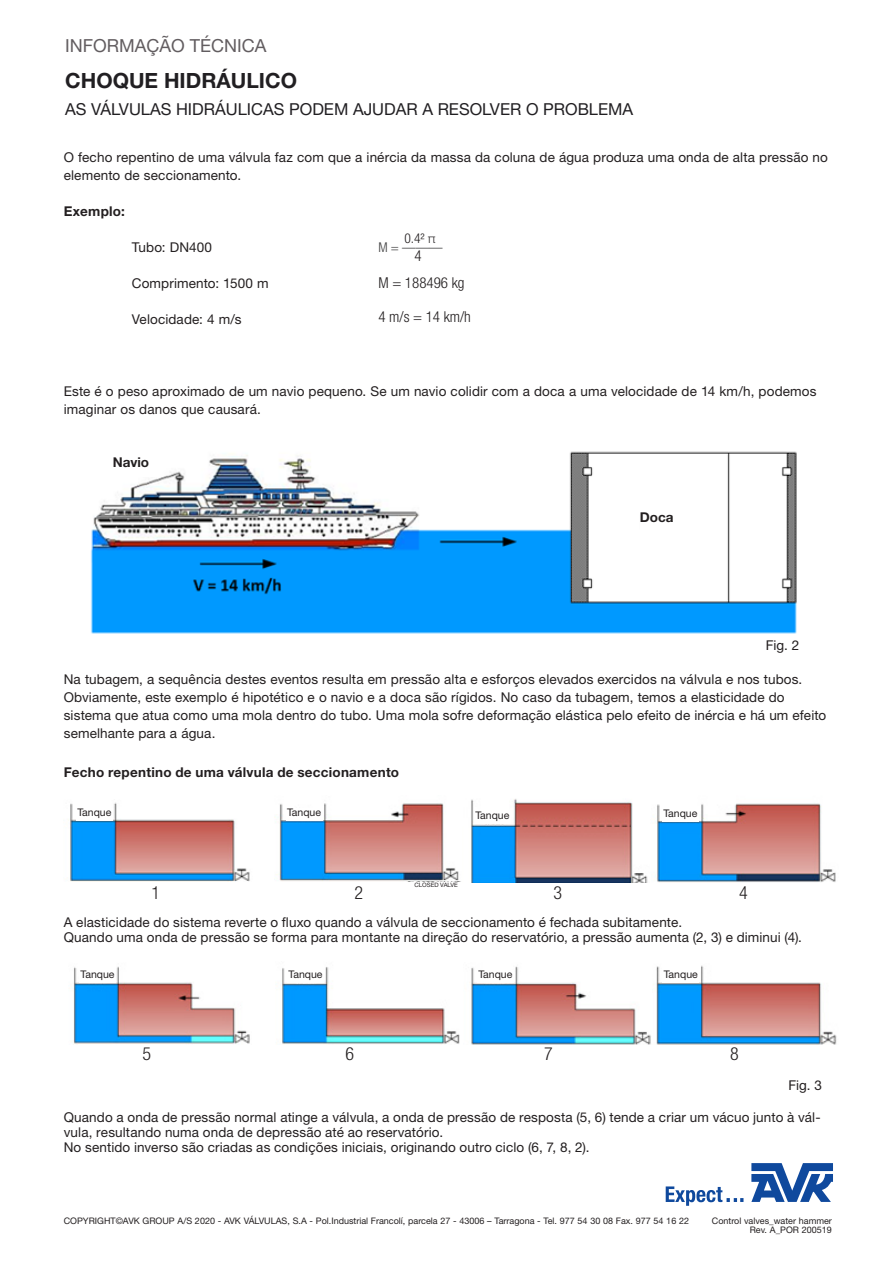
<style>
.page{position:relative;width:893px;height:1263px;background:#fff}
.page>*{position:absolute;margin:0;border:0;box-sizing:border-box;transform-origin:0 0}
.t1{font:700 21px "Helvetica Neue LT Pro";color:#211f22}
.t2{font:18px "Helvetica Neue LT Pro";color:#625d60}
.t3{font:300 condensed 18px "Helvetica Neue LT Pro";color:#231f20}
.t4{font:16.5px "Helvetica Neue LT Pro";color:#211f22}
.t5{font:300 condensed 15px "Helvetica Neue LT Pro";color:#231f20}
.BODY_COPY{font:13.5px/18px "Helvetica Neue LT Pro";letter-spacing:.01em;color:#231f20}
.BODY_COPY-2{font:700 13.5px "Helvetica Neue LT Pro";letter-spacing:.02em;color:#231f20}
.t6{font:300 condensed 13.5px "Helvetica Neue LT Pro";color:#231f20}
.t7{font:300 condensed 13.5px "Helvetica Neue LT Pro";color:#3e3e3f}
.t8{font:10.5px "Helvetica Neue LT Pro";color:#231f20}
.t9{font:9px/9px "Helvetica Neue LT Pro";color:#231f20;text-align:right}
.t10{font:6px "Helvetica Neue LT Pro";color:#231f20}
</style>
<div class="page">
<svg style="left:751px;top:1163px;width:82px;height:39px"></svg>
<svg style="left:666px;top:1186px;width:77px;height:20px"></svg>
<img style="left:70px;top:802px;width:180px;height:79px">
<div style="left:76px;top:808px;width:37px;height:12px;background:#fff"></div>
<img style="left:274px;top:803px;width:185px;height:78px">
<img style="left:471px;top:799px;width:177px;height:84px">
<img style="left:655px;top:803px;width:181px;height:80px">
<div style="left:286px;top:808px;width:36px;height:12px;background:#fff"></div>
<div style="left:474px;top:811px;width:37px;height:13px;background:#fff"></div>
<div style="left:662px;top:809px;width:37px;height:13px;background:#fff"></div>
<img style="left:73px;top:966px;width:177px;height:78px">
<img style="left:282px;top:967px;width:178px;height:77px">
<img style="left:471px;top:966px;width:180px;height:79px">
<img style="left:656px;top:965px;width:181px;height:80px">
<div style="left:79px;top:970px;width:37px;height:13px;background:#fff"></div>
<div style="left:287px;top:970px;width:37px;height:13px;background:#fff"></div>
<div style="left:477px;top:971px;width:37px;height:12px;background:#fff"></div>
<div style="left:662px;top:970px;width:37px;height:12px;background:#fff"></div>
<img style="left:91px;top:451px;width:706px;height:183px">
<div style="left:113px;top:457px;width:46px;height:20px;background:#fff"></div>
<div style="left:640px;top:512px;width:51px;height:22px;background:#fff"></div>
<h2 class="t2" style="left:65px;top:35px;width:203px">INFORMAÇÃO TÉCNICA</h2>
<h1 class="t1" style="left:65px;top:68px;width:233px">CHOQUE HIDRÁULICO</h1>
<p class="t4" style="left:65px;top:100px;width:569px">AS VÁLVULAS HIDRÁULICAS PODEM AJUDAR A RESOLVER O PROBLEMA</p>
<p class="BODY_COPY" style="left:64px;top:148px;width:766px">O fecho repentino de uma válvula faz com que a inércia da massa da coluna de água produza uma onda de alta pressão no elemento de seccionamento.</p>
<p class="BODY_COPY-2" style="left:64px;top:203px;width:63px">Exemplo:</p>
<p class="BODY_COPY" style="left:132px;top:238px;width:82px">Tubo: DN400</p>
<p class="BODY_COPY" style="left:132px;top:274px;width:138px">Comprimento: 1500 m</p>
<p class="BODY_COPY" style="left:132px;top:310px;width:111px">Velocidade: 4 m/s</p>
<p class="t6" style="left:404px;top:230px;width:33px">0.4² π</p>
<p class="t7" style="left:378px;top:239px;width:66px">M = ———</p>
<p class="t5" style="left:414px;top:247px;width:9px">4</p>
<p class="t5" style="left:378px;top:274px;width:88px">M = 188496 kg</p>
<p class="t5" style="left:378px;top:308px;width:94px">4 m/s = 14 km/h</p>
<p class="BODY_COPY" style="left:64px;top:382px;width:754px">Este é o peso aproximado de um navio pequeno. Se um navio colidir com a doca a uma velocidade de 14 km/h, podemos imaginar os danos que causará.</p>
<p class="BODY_COPY-2" style="left:113px;top:454px;width:38px">Navio</p>
<p class="BODY_COPY-2" style="left:640px;top:508px;width:35px">Doca</p>
<p class="BODY_COPY" style="left:766px;top:636px;width:35px">Fig. 2</p>
<p class="BODY_COPY" style="left:64px;top:670px;width:764px">Na tubagem, a sequência destes eventos resulta em pressão alta e esforços elevados exercidos na válvula e nos tubos.<br>Obviamente, este exemplo é hipotético e o navio e a doca são rígidos. No caso da tubagem, temos a elasticidade do sistema que atua como uma mola dentro do tubo. Uma mola sofre deformação elástica pelo efeito de inércia e há um efeito semelhante para a água.</p>
<p class="BODY_COPY-2" style="left:64px;top:764px;width:337px">Fecho repentino de uma válvula de seccionamento</p>
<p class="t8" style="left:77px;top:806px;width:36px">Tanque</p>
<p class="t8" style="left:287px;top:806px;width:36px">Tanque</p>
<p class="t8" style="left:475px;top:809px;width:36px">Tanque</p>
<p class="t8" style="left:663px;top:807px;width:36px">Tanque</p>
<p class="t10" style="left:415px;top:881px;width:45px">CLOSED VALVE</p>
<p class="t3" style="left:152px;top:883px;width:10px">1</p>
<p class="t3" style="left:355px;top:883px;width:10px">2</p>
<p class="t3" style="left:553px;top:883px;width:10px">3</p>
<p class="t3" style="left:739px;top:883px;width:10px">4</p>
<p class="BODY_COPY" style="left:64px;top:913px;width:620px">A elasticidade do sistema reverte o fluxo quando a válvula de seccionamento é fechada subitamente.</p>
<p class="BODY_COPY" style="left:64px;top:928px;width:740px">Quando uma onda de pressão se forma para montante na direção do reservatório, a pressão aumenta (2, 3) e diminui (4).</p>
<p class="t8" style="left:81px;top:968px;width:36px">Tanque</p>
<p class="t8" style="left:288px;top:968px;width:36px">Tanque</p>
<p class="t8" style="left:478px;top:968px;width:36px">Tanque</p>
<p class="t8" style="left:664px;top:967px;width:36px">Tanque</p>
<p class="t3" style="left:142px;top:1043px;width:10px">5</p>
<p class="t3" style="left:345px;top:1043px;width:10px">6</p>
<p class="t3" style="left:544px;top:1043px;width:10px">7</p>
<p class="t3" style="left:730px;top:1043px;width:10px">8</p>
<p class="BODY_COPY" style="left:788px;top:1076px;width:35px">Fig. 3</p>
<p class="BODY_COPY" style="left:64px;top:1110px;width:758px;line-height:15px">Quando a onda de pressão normal atinge a válvula, a onda de pressão de resposta (5, 6) tende a criar um vácuo junto à vál&shy;vula, resultando numa onda de depressão até ao reservatório.</p>
<p class="BODY_COPY" style="left:64px;top:1138px;width:527px">No sentido inverso são criadas as condições iniciais, originando outro ciclo (6, 7, 8, 2).</p>
<p class="t9" style="left:64px;top:1216px;width:627px">COPYRIGHT©AVK GROUP A/S 2020 - AVK VÁLVULAS, S.A - Pol.Industrial Francolí, parcela 27 - 43006 – Tarragona - Tel. 977 54 30 08 Fax. 977 54 16 22</p>
<p class="t9" style="left:712px;top:1216px;width:122px">Control valves_water hammer<br>Rev. A_POR 200519</p>
</div>
